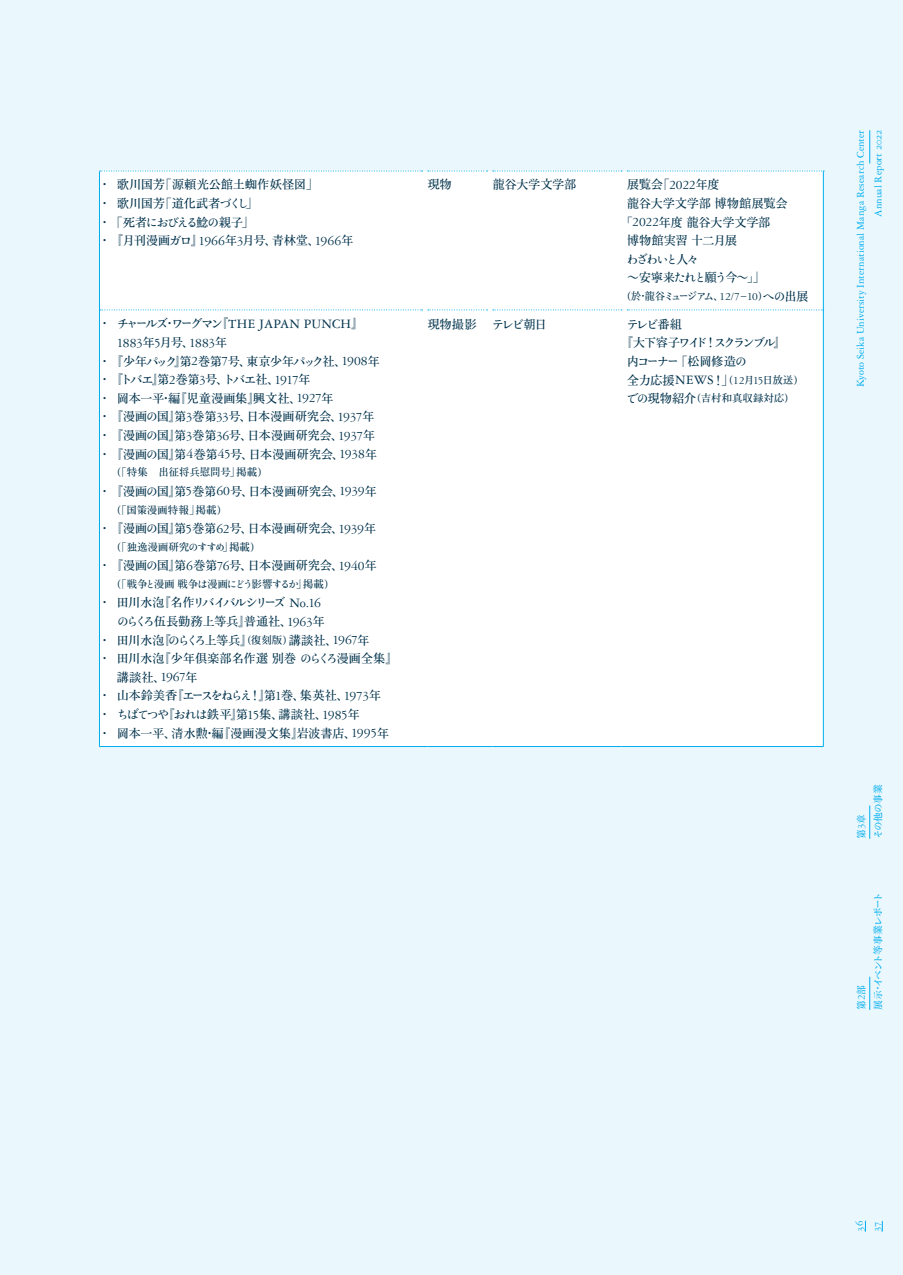
<style>
.page{position:relative;width:903px;height:1275px;background:#eaf7fd}
.page>*{position:absolute;margin:0;border:0;box-sizing:border-box;transform-origin:0 0}
.t1{font:13.65px/18.6px "Garamond 3 LT Std";color:#00324c}
.t2{font:12.42px/18.6px "OT NIS SMS4 N";letter-spacing:-.035em;color:#00324c}
.t3{font:12.42px "OT NIS SMS4 N";letter-spacing:-.095em;color:#00324c}
.t4{font:12.42px "OT NIS SMS4 N";letter-spacing:-.06em;color:#00324c}
.t5{font:12.42px "OT NIS SMS4 N";letter-spacing:-.115em;color:#00324c}
.t6{font:12.42px "OT NIS SMS4 N";letter-spacing:-.15em;color:#00324c}
.t7{font:12.42px "OT NIS SMS4 N";letter-spacing:-.175em;color:#00324c}
.t8{font:12.42px "OT NIS SMS4 N";letter-spacing:-.135em;color:#00324c}
.t9{font:10.85px/16.8px "Garamond 3 LT Std";color:#00aeef}
.t10{font:10.5px/18.6px "OT NIS SMS4 N";letter-spacing:-.025em;color:#00324c}
.t11{font:10.5px "OT NIS SMS4 N";letter-spacing:-.185em;color:#00324c}
.t12{font:10.5px "OT NIS SMS4 N";letter-spacing:-.09em;color:#00324c}
.t13{font:9.97px/16.8px "OT NIS SMS4 N";letter-spacing:-.11em;color:#00aeef}
.s1{font-family:"Ryumin Pr 6 N";font-weight:300}
.s2{font-family:"Garamond 3 LT Std";font-size:13.65px}
.s3{font-family:"Garamond 3 LT Std";font-size:11.55px}
.s4{font-size:12.42px}
.s5{font-family:"OT NIS SMS4 N";font-size:12.42px}
.s6{font-family:"Ryumin Pr 6 N";font-weight:300;font-size:12.42px}
.s7{font-size:10.5px}
.s8{font-family:"Garamond 3 LT Std";font-size:10.85px}
</style>
<div class="page">
<div style="left:100px;top:172px;width:723px;height:574px;background:#fff"></div>
<hr style="left:99px;top:171px;width:1px;height:139px;background:#00aeef">
<hr style="left:823px;top:171px;width:1px;height:139px;background:#00aeef">
<hr style="left:99px;top:310px;width:1px;height:436px;background:#00aeef">
<hr style="left:823px;top:310px;width:1px;height:436px;background:#00aeef">
<hr style="left:99px;top:746px;width:323px;height:1px;background:#00aeef">
<hr style="left:427px;top:746px;width:60px;height:1px;background:#00aeef">
<hr style="left:492px;top:746px;width:129px;height:1px;background:#00aeef">
<hr style="left:627px;top:746px;width:196px;height:1px;background:#00aeef">
<svg style="left:100px;top:171px;width:724px;height:1px"></svg>
<svg style="left:100px;top:310px;width:724px;height:1px"></svg>
<hr style="left:869px;top:977px;width:1px;height:33px;background:#00aeef">
<hr style="left:869px;top:805px;width:1px;height:34px;background:#00aeef">
<hr style="left:869px;top:130px;width:1px;height:33px;background:#00aeef">
<p class="t2" style="left:99px;top:176px;width:256px">・歌川国芳<span class="s1">「</span>源頼光公館土蜘作妖怪図<span class="s1">」<br></span>・歌川国芳<span class="s1">「</span>道化武者づくし<span class="s1">」<br></span>・<span class="s1">「</span>死者におびえる鯰の親子<span class="s1">」<br></span>・<span class="s1">『</span>月刊漫画ガロ<span class="s1">』</span><span class="s2">1966</span>年<span class="s2">3</span>月号、青林堂、<span class="s2">1966</span>年</p>
<p class="t2" style="left:427px;top:176px;width:26px">現物</p>
<p class="t2" style="left:492px;top:176px;width:86px">龍谷大学文学部</p>
<p class="t2" style="left:626px;top:176px;width:163px">展覧会<span class="s1">「</span><span class="s2">2022</span>年度　<br>龍谷大学文学部博物館展覧会<span class="s1">「</span><span class="s2">2022</span>年度龍谷大学文学部<br>博物館実習十二月展　<br>わざわいと人々<br>～安寧来たれと願う今～<span class="s1">」」</span></p>
<p class="t11" style="left:621px;top:291px;width:189px">（於・龍谷ミュージアム、<span class="s3">12/7</span>－<span class="s3">10</span>）<span class="s4">への出展</span></p>
<p class="t1" style="left:117px;top:315px;width:249px;text-indent:-18px"><span class="s5">・チャールズ・ワーグマン</span><span class="s6">『</span>THE JAPAN PUNCH<span class="s6">』<br></span>1883<span class="s5">年</span>5<span class="s5">月号、</span>1883<span class="s5">年</span></p>
<p class="t2" style="left:99px;top:352px;width:283px">・<span class="s1">『</span>少年パック<span class="s1">』</span>第<span class="s2">2</span>巻第<span class="s2">7</span>号、東京少年パック社、<span class="s2">1908</span>年・<span class="s1">『</span>トバエ<span class="s1">』</span>第<span class="s2">2</span>巻第<span class="s2">3</span>号、トバエ社、<span class="s2">1917</span>年<br>・岡本一平・編<span class="s1">『</span>児童漫画集<span class="s1">』</span>興文社、<span class="s2">1927</span>年<br>・<span class="s1">『</span>漫画の国<span class="s1">』</span>第<span class="s2">3</span>巻第<span class="s2">33</span>号、日本漫画研究会、<span class="s2">1937</span>年・<span class="s1">『</span>漫画の国<span class="s1">』</span>第<span class="s2">3</span>巻第<span class="s2">36</span>号、日本漫画研究会、<span class="s2">1937</span>年・<span class="s1">『</span>漫画の国<span class="s1">』</span>第<span class="s2">4</span>巻第<span class="s2">45</span>号、日本漫画研究会、<span class="s2">1938</span>年</p>
<p class="t10" style="left:111px;top:464px;width:157px">（<span class="s1">「</span>特集　出征将兵慰問号<span class="s1">」</span>掲載）</p>
<p class="t2" style="left:99px;top:482px;width:280px">・<span class="s1">『</span>漫画の国<span class="s1">』</span>第<span class="s2">5</span>巻第<span class="s2">60</span>号、日本漫画研究会、<span class="s2">1939</span>年</p>
<p class="t10" style="left:111px;top:501px;width:117px">（<span class="s1">「</span>国策漫画特報<span class="s1">」</span>掲載）</p>
<p class="t2" style="left:99px;top:520px;width:279px">・<span class="s1">『</span>漫画の国<span class="s1">』</span>第<span class="s2">5</span>巻第<span class="s2">62</span>号、日本漫画研究会、<span class="s2">1939</span>年</p>
<p class="t10" style="left:111px;top:538px;width:150px">（<span class="s1">「</span>独逸漫画研究のすすめ<span class="s1">」</span>掲載）</p>
<p class="t2" style="left:99px;top:557px;width:280px">・<span class="s1">『</span>漫画の国<span class="s1">』</span>第<span class="s2">6</span>巻第<span class="s2">76</span>号、日本漫画研究会、<span class="s2">1940</span>年</p>
<p class="t12" style="left:111px;top:578px;width:224px">（<span class="s1">「</span>戦争と漫画戦争は漫画にどう影響するか<span class="s1">」</span>掲載）</p>
<p class="t6" style="left:99px;top:596px;width:224px">・田川水泡<span class="s1">『</span>名作リバイバルシリーズ <span class="s2">No.16</span></p>
<p class="t2" style="left:117px;top:613px;width:210px">のらくろ伍長勤務上等兵<span class="s1">』</span>普通社、<span class="s2">1963</span>年</p>
<p class="t4" style="left:99px;top:633px;width:272px">・田川水泡<span class="s1">『</span>のらくろ上等兵<span class="s1">』</span><span class="s7">（復刻版）</span>講談社、<span class="s2">1967</span>年</p>
<p class="t2" style="left:99px;top:650px;width:301px">・田川水泡<span class="s1">『</span>少年倶楽部名作選別巻のらくろ漫画全集<span class="s1">』</span></p>
<p class="t2" style="left:117px;top:668px;width:82px">講談社、<span class="s2">1967</span>年</p>
<p class="t3" style="left:99px;top:689px;width:284px">・山本鈴美香<span class="s1">『</span>エースをねらえ！<span class="s1">』</span>第<span class="s2">1</span>巻、集英社、<span class="s2">1973</span>年</p>
<p class="t5" style="left:99px;top:708px;width:263px">・ちばてつや<span class="s1">『</span>おれは鉄平<span class="s1">』</span>第<span class="s2">15</span>集、講談社、<span class="s2">1985</span>年</p>
<p class="t2" style="left:99px;top:724px;width:292px">・岡本一平、清水勲・編<span class="s1">『</span>漫画漫文集<span class="s1">』</span>岩波書店、<span class="s2">1995</span>年</p>
<p class="t2" style="left:427px;top:315px;width:121px">現物撮影 テレビ朝日</p>
<p class="t2" style="left:626px;top:315px;width:57px">テレビ番組</p>
<p class="t7" style="left:620px;top:336px;width:167px"><span class="s1">『</span>大下容子ワイド！スクランブル<span class="s1">』</span></p>
<p class="t8" style="left:627px;top:355px;width:122px">内コーナー<span class="s1">「</span>松岡修造の</p>
<p class="t10" style="left:626px;top:371px;width:178px"><span class="s4">全力応援</span><span class="s2">NEWS</span><span class="s4">！</span><span class="s6">」</span>（<span class="s3">12</span>月<span class="s3">15</span>日放送）<span class="s4">での現物紹介</span>（吉村和真収録対応）</p>
<p class="t9" style="left:852px;top:387px;width:259px;rotate:-90deg">Kyoto Seika University International Manga Research Center</p>
<p class="t9" style="left:870px;top:217px;width:89px;rotate:-90deg">Annual Report 2022</p>
<p class="t13" style="left:853px;top:839px;width:57px;rotate:-90deg">第<span class="s8">3</span>章<br>その他の事業</p>
<p class="t13" style="left:853px;top:1010px;width:119px;rotate:-90deg">第<span class="s8">2</span>部<br>展示・イベント等事業レポート</p>
<p class="t9" style="left:851px;top:1232px;width:12px;rotate:-90deg">36<br>37</p>
</div>
